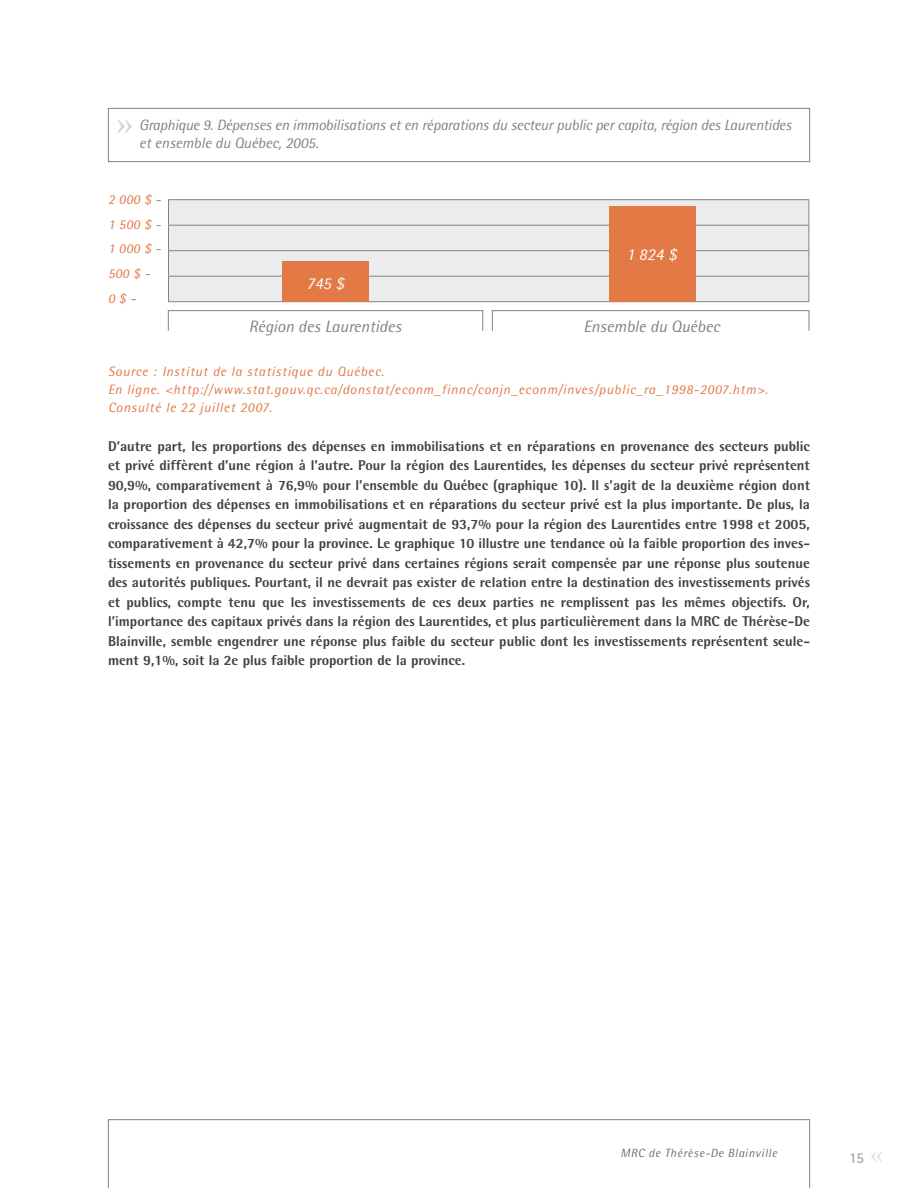
<style>
.page{position:relative;width:918px;height:1188px;background:#fff}
.page>*{position:absolute;margin:0;border:0;box-sizing:border-box;transform-origin:0 0}
.t1{font:29.1px "Times Sans Serif";color:#d1d3d4;scale:1.14 1}
.t2{font:21.6px "Times Sans Serif";color:#d9dbdc;scale:1.14 1}
.t3{font:italic 16.5px "Rotis Semi Sans";color:#808285}
.t4{font:italic 16.5px "Rotis Semi Sans";color:#fff}
.t5{font:italic 15px/18px "Rotis Semi Sans";letter-spacing:-.015em;color:#808285}
.t6{font:15px "Rotis Sans Serif";color:#939598}
.t7{font:800 14.25px/19.5px "Rotis Semi Sans";color:#414142;text-align:justify}
.t8{font:italic 13.5px/18px "Rotis Semi Sans";letter-spacing:.055em;color:#e37944}
.t9{font:italic 13.5px/24.8px "Rotis Semi Sans";letter-spacing:.025em;color:#e37944}
.t10{font:italic 12px "Rotis Semi Sans";letter-spacing:.05em;color:#6d6f71}
.s1{color:#808285}
</style>
<div class="page">
<svg style="left:108px;top:1119px;width:702px;height:69px"></svg>
<div style="left:108px;top:108px;width:702px;height:54px;border:1px solid #808285"></div>
<div style="left:169px;top:200px;width:639px;height:101px;background:#ebeced"></div>
<hr style="left:168px;top:199px;width:641px;height:1px;background:#808285">
<hr style="left:168px;top:225px;width:641px;height:1px;background:#808285">
<hr style="left:168px;top:250px;width:641px;height:1px;background:#808285">
<hr style="left:168px;top:276px;width:641px;height:1px;background:#808285">
<svg style="left:168px;top:200px;width:1px;height:101px"></svg>
<svg style="left:808px;top:200px;width:1px;height:101px"></svg>
<hr style="left:168px;top:301px;width:641px;height:1px;background:#808285">
<div style="left:168px;top:310px;width:315px;height:21px;border:1px solid #808285"></div>
<div style="left:492px;top:310px;width:317px;height:21px;border:1px solid #808285"></div>
<div style="left:282px;top:261px;width:87px;height:40px;background:#e37944"></div>
<div style="left:610px;top:206px;width:86px;height:95px;background:#e37944"></div>
<h1 class="t1" style="left:133px;top:150px;width:16px;rotate:-180deg">«</h1>
<p class="t5" style="left:139px;top:116px;width:654px">Graphique 9. Dépenses en immobilisations et en réparations du secteur public per capita, région des Laurentides et ensemble du Québec, 2005.</p>
<p class="t9" style="left:108px;top:187px;width:54px">2 000 $ <span class="s1">-<br></span>1 500 $ <span class="s1">-<br></span>1 000 $ <span class="s1">-<br></span>500 $ <span class="s1">-<br></span>0 $ <span class="s1">-</span></p>
<p class="t4" style="left:306px;top:273px;width:39px">745 $</p>
<p class="t4" style="left:626px;top:244px;width:52px">1 824 $</p>
<p class="t3" style="left:249px;top:316px;width:154px">Région des Laurentides</p>
<p class="t3" style="left:584px;top:316px;width:138px">Ensemble du Québec</p>
<p class="t8" style="left:108px;top:363px;width:662px">Source : Institut de la statistique du Québec.<br>En ligne. &lt;http://www.stat.gouv.qc.ca/donstat/econm_finnc/conjn_econm/inves/public_ra_1998-2007.htm&gt;.<br>Consulté le 22 juillet 2007.</p>
<p class="t7" style="left:108px;top:436px;width:704px">D’autre part, les proportions des dépenses en immobilisations et en réparations en provenance des secteurs public et privé diffèrent d’une région à l’autre. Pour la région des Laurentides, les dépenses du secteur privé représentent 90,9%, comparativement à 76,9% pour l’ensemble du Québec (graphique 10). Il s’agit de la deuxième région dont la proportion des dépenses en immobilisations et en réparations du secteur privé est la plus importante. De plus, la croissance des dépenses du secteur privé augmentait de 93,7% pour la région des Laurentides entre 1998 et 2005, comparativement à 42,7% pour la province. Le graphique 10 illustre une tendance où la faible proportion des inves&shy;tissements en provenance du secteur privé dans certaines régions serait compensée par une réponse plus soutenue des autorités publiques. Pourtant, il ne devrait pas exister de relation entre la destination des investissements privés et publics, compte tenu que les investissements de ces deux parties ne remplissent pas les mêmes objectifs. Or, l’importance des capitaux privés dans la région des Laurentides, et plus particulièrement dans la MRC de Thérèse-De Blainville, semble engendrer une réponse plus faible du secteur public dont les investissements représentent seule&shy;ment 9,1%, soit la 2e plus faible proportion de la province.</p>
<p class="t10" style="left:621px;top:1145px;width:158px">MRC de Thérèse-De Blainville</p>
<p class="t6" style="left:849px;top:1149px;width:16px">15</p>
<h2 class="t2" style="left:883px;top:1174px;width:12px;rotate:-180deg">»</h2>
</div>
